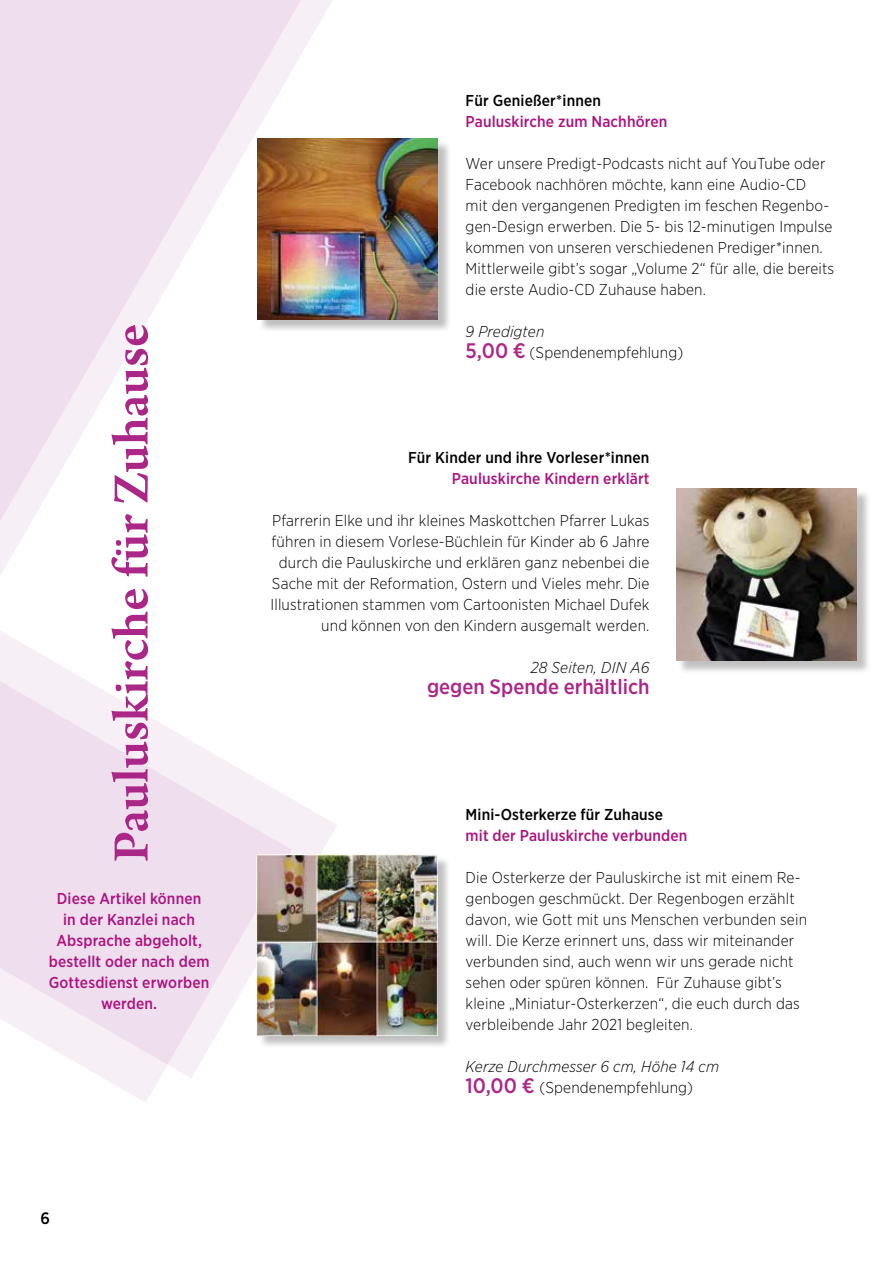
<style>
.page{position:relative;width:893px;height:1263px;background:#fff}
.page>*{position:absolute;margin:0;border:0;box-sizing:border-box;transform-origin:0 0}
.t1{font:600 54px "Arno Pro";letter-spacing:-.005em;color:#ab2787}
.t2{font:500 21px "Gotham Narrow";color:#ab2787}
.t3{font:500 16.5px "Gotham Narrow";color:#000}
.t4{font:300 15.75px/21px "Gotham Narrow";letter-spacing:.01em;color:#000}
.t5{font:500 15.75px/21px "Gotham Narrow";letter-spacing:.01em;color:#ad1380;text-align:center}
.t6{font:500 15.75px "Gotham Narrow";letter-spacing:.01em;color:#000}
.t7{font:italic 300 15.75px/21px "Gotham Narrow";letter-spacing:.01em;color:#000}
.s1{font-style:italic}
.s2{font-weight:500;font-size:21px;color:#ab2787}
.s3{font-weight:500;font-style:normal;font-size:21px;color:#ab2787}
.s4{font-style:normal}
</style>
<div class="page">
<svg style="left:0;top:0;width:330px;height:1102px"></svg>
<div style="left:258px;top:856px;width:193px;height:193px;background:#000;opacity:.25"></div>
<img style="left:256px;top:854px;width:181px;height:181px">
<div style="left:259px;top:140px;width:192px;height:193px;background:#000;opacity:.25"></div>
<img style="left:257px;top:139px;width:181px;height:180px">
<div style="left:677px;top:489px;width:194px;height:185px;background:#000;opacity:.25"></div>
<img style="left:676px;top:488px;width:181px;height:172px">
<h1 class="t1" style="left:100px;top:862px;width:540px;rotate:-90deg">Pauluskirche für Zuhause</h1>
<p class="t5" style="left:49px;top:888px;width:162px">Diese Artikel können in der Kanzlei nach<br>Absprache abgeholt, bestellt oder nach dem<br>Gottesdienst erworben werden.</p>
<p class="t3" style="left:40px;top:1208px;width:11px">6</p>
<p class="t6" style="left:466px;top:90px;width:137px">Für Genießer*innen</p>
<p class="t5" style="left:466px;top:111px;width:203px">Pauluskirche zum Nachhören</p>
<p class="t4" style="left:466px;top:152px;width:370px">Wer unsere Predigt-Podcasts nicht auf YouTube oder Facebook nachhören möchte, kann eine Audio-CD<br>mit den vergangenen Predigten im feschen Regenbo&shy;gen-Design erwerben. Die 5- bis 12-minutigen Impulse kommen von unseren verschiedenen Prediger*innen.<br>Mittlerweile gibt’s sogar „Volume 2“ für alle, die bereits die erste Audio-CD Zuhause haben.</p>
<p class="t4" style="left:466px;top:320px;width:219px"><span class="s1">9 Predigten<br></span><span class="s2">5,00 €</span> (Spendenempfehlung)</p>
<p class="t6" style="left:408px;top:447px;width:243px">Für Kinder und ihre Vorleser*innen</p>
<p class="t5" style="left:452px;top:468px;width:199px">Pauluskirche Kindern erklärt</p>
<p class="t4" style="left:270px;top:509px;width:381px;text-align:right">Pfarrerin Elke und ihr kleines Maskottchen Pfarrer Lukas führen in diesem Vorlese-Büchlein für Kinder ab 6 Jahre durch die Pauluskirche und erklären ganz nebenbei die Sache mit der Reformation, Ostern und Vieles mehr. Die Illustrationen stammen vom Cartoonisten Michael Dufek und können von den Kindern ausgemalt werden.</p>
<p class="t7" style="left:531px;top:656px;width:120px">28 Seiten, DIN A6</p>
<h2 class="t2" style="left:427px;top:673px;width:224px">gegen Spende erhältlich</h2>
<p class="t6" style="left:466px;top:804px;width:199px">Mini-Osterkerze für Zuhause</p>
<p class="t5" style="left:466px;top:825px;width:223px">mit der Pauluskirche verbunden</p>
<p class="t4" style="left:466px;top:866px;width:343px">Die Osterkerze der Pauluskirche ist mit einem Re&shy;genbogen geschmückt. Der Regenbogen erzählt davon, wie Gott mit uns Menschen verbunden sein will. Die Kerze erinnert uns, dass wir miteinander verbunden sind, auch wenn wir uns gerade nicht sehen oder spüren können. Für Zuhause gibt’s kleine „Miniatur-Osterkerzen“, die euch durch das verbleibende Jahr 2021 begleiten.</p>
<p class="t7" style="left:466px;top:1055px;width:255px">Kerze Durchmesser 6 cm, Höhe 14 cm<br><span class="s3">10,00 €</span> <span class="s4">(Spendenempfehlung)</span></p>
</div>
